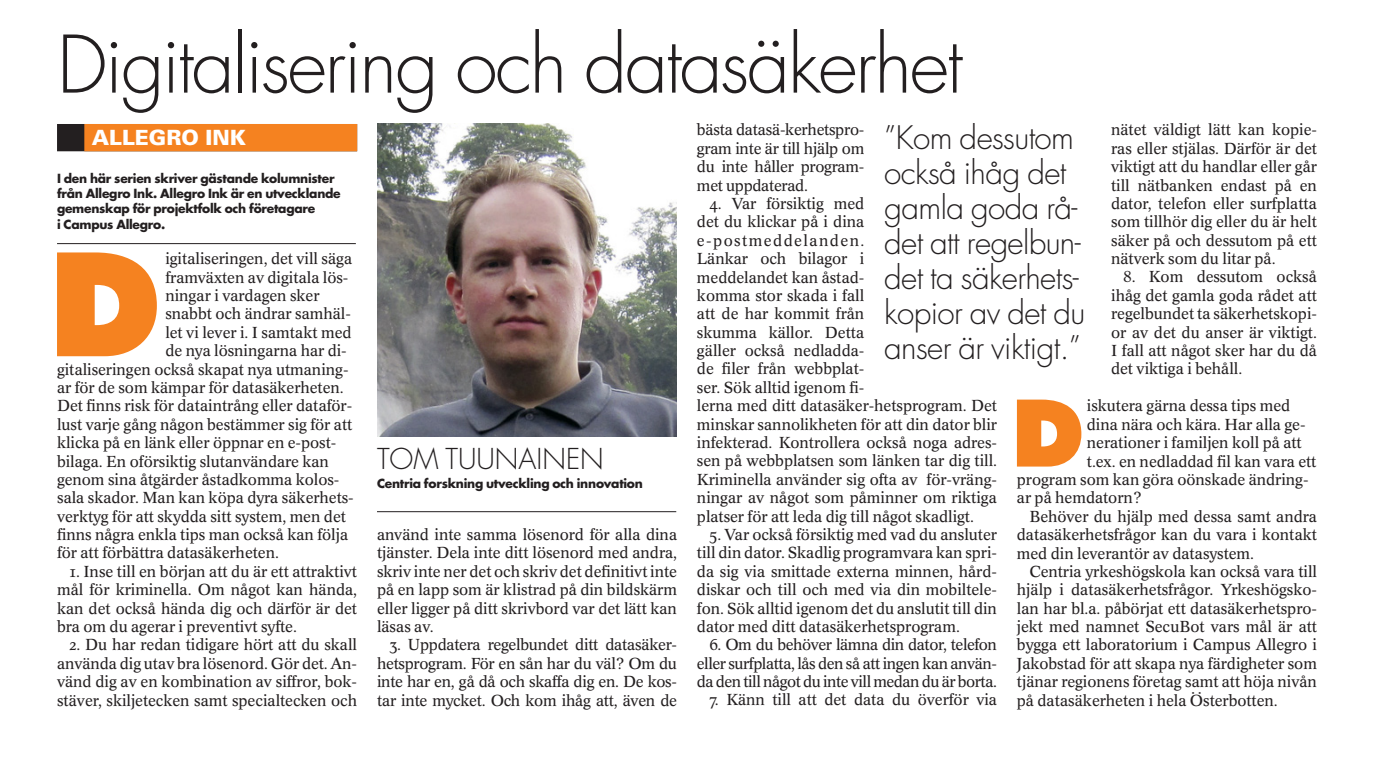
<style>
.page{position:relative;width:1389px;height:761px;background:#fff}
.page>*{position:absolute;margin:0;border:0;box-sizing:border-box;transform-origin:0 0}
.t1{font:800 137.55px "Futura Std";color:#f58220}
.t2{font:800 88.73px "Futura Std";color:#f58220}
.t3{font:300 77px "Futura Std";letter-spacing:-.03em;color:#231f20}
.t4{font:300 31.5px/35px "Futura Std";letter-spacing:-.02em;color:#231f20}
.t5{font:300 28px "Futura Std";color:#231f20}
.t6{font:900 21px "Univers LT Std";color:#fff}
.t7{font:15.58px/18.4px "Concorde BEVBLOT";letter-spacing:-.005em;color:#231f20;text-align:justify}
.t8{font:700 12.25px/15.4px "Futura Std";letter-spacing:-.02em;color:#231f20}
</style>
<div class="page">
<img style="left:377px;top:124px;width:299px;height:312px">
<hr style="left:377px;top:511px;width:299px;height:1px;background:#231f20">
<div style="left:57px;top:124px;width:300px;height:27px;background:#231f20"></div>
<div style="left:84px;top:124px;width:273px;height:27px;background:#f58220"></div>
<hr style="left:57px;top:243px;width:299px;height:1px;background:#231f20">
<h3 class="t3" style="left:57px;top:18px;width:907px">Digitalisering och datasäkerhet</h3>
<h3 class="t6" style="left:92px;top:124px;width:156px">ALLEGRO INK</h3>
<p class="t8" style="left:57px;top:170px;width:285px">I den här serien skriver gästande kolumnister från Allegro Ink. Allegro Ink är en utvecklande gemenskap för projektfolk och företagare<br>i Campus Allegro.</p>
<h1 class="t1" style="left:48px;top:217px;width:115px">D</h1>
<p class="t7" style="left:165px;top:250px;width:189px">igitaliseringen, det vill säga</p>
<p class="t7" style="left:165px;top:268px;width:185px">framväxten av digitala lös-</p>
<p class="t7" style="left:165px;top:286px;width:156px">ningar i vardagen sker</p>
<p class="t7" style="left:165px;top:305px;width:187px">snabbt och ändrar samhäl-</p>
<p class="t7" style="left:165px;top:323px;width:188px">let vi lever i. I samtakt med</p>
<p class="t7" style="left:165px;top:342px;width:183px">de nya lösningarna har di-</p>
<p class="t7" style="left:57px;top:360px;width:293px">gitaliseringen också skapat nya utmaning-</p>
<p class="t7" style="left:57px;top:378px;width:288px">ar för de som kämpar för datasäkerheten.</p>
<p class="t7" style="left:57px;top:397px;width:297px">Det finns risk för dataintrång eller dataför-</p>
<p class="t7" style="left:57px;top:415px;width:297px">lust varje gång någon bestämmer sig för att</p>
<p class="t7" style="left:57px;top:433px;width:281px">klicka på en länk eller öppnar en e-post-</p>
<p class="t7" style="left:57px;top:452px;width:274px">bilaga. En oförsiktig slutanvändare kan</p>
<p class="t7" style="left:57px;top:470px;width:284px">genom sina åtgärder åstadkomma kolos-</p>
<p class="t7" style="left:57px;top:489px;width:298px">sala skador. Man kan köpa dyra säkerhets-</p>
<p class="t7" style="left:57px;top:507px;width:290px">verktyg för att skydda sitt system, men det</p>
<p class="t7" style="left:57px;top:525px;width:293px">finns några enkla tips man också kan följa</p>
<p class="t7" style="left:57px;top:544px;width:223px">för att förbättra datasäkerheten.</p>
<p class="t7" style="left:57px;top:562px;width:302px;text-indent:12px">1. Inse till en början att du är ett attraktivt mål för kriminella. Om något kan hända, kan det också hända dig och därför är det bra om du agerar i preventivt syfte.</p>
<p class="t7" style="left:57px;top:635px;width:302px;text-indent:12px">2. Du har redan tidigare hört att du skall använda dig utav bra lösenord. Gör det. An&shy;vänd dig av en kombination av siffror, bok&shy;stäver, skiljetecken samt specialtecken och</p>
<h3 class="t5" style="left:377px;top:442px;width:228px">tom tuunainen</h3>
<p class="t8" style="left:377px;top:475px;width:267px">Centria forskning utveckling och innovation</p>
<p class="t7" style="left:377px;top:525px;width:302px">använd inte samma lösenord för alla dina tjänster. Dela inte ditt lösenord med andra, skriv inte ner det och skriv det definitivt inte på en lapp som är klistrad på din bildskärm eller ligger på ditt skrivbord var det lätt kan läsas av.</p>
<p class="t7" style="left:377px;top:635px;width:302px;text-indent:12px">3. Uppdatera regelbundet ditt datasäker&shy;hetsprogram. För en sån har du väl? Om du inte har en, gå då och skaffa dig en. De kos&shy;tar inte mycket. Och kom ihåg att, även de</p>
<h3 class="t4" style="left:884px;top:121px;width:203px">”Kom dessutom också ihåg det gamla goda rå&shy;det att regelbun&shy;det ta säkerhets&shy;kopior av det du anser är viktigt.”</h3>
<p class="t7" style="left:1111px;top:121px;width:207px">nätet väldigt lätt kan kopie&shy;ras eller stjälas. Därför är det viktigt att du handlar eller går till nätbanken endast på en dator, telefon eller surfplatta som tillhör dig eller du är helt säker på och dessutom på ett nätverk som du litar på.</p>
<p class="t7" style="left:1111px;top:268px;width:207px;text-indent:12px">8. Kom dessutom också ihåg det gamla goda rådet att regelbundet ta säkerhetskopi&shy;or av det du anser är viktigt.<br>I fall att något sker har du då det viktiga i behåll.</p>
<p class="t7" style="left:697px;top:121px;width:169px">bästa datasä-kerhetspro&shy;gram inte är till hjälp om du inte håller program&shy;met uppdaterad.</p>
<p class="t7" style="left:697px;top:194px;width:302px;text-align:left;text-indent:12px">4. Var försiktig med<br>det du klickar på i dina e-postmeddelanden.<br>Länkar och bilagor i<br>meddelandet kan åstad-<br>komma stor skada i fall<br>att de har kommit från<br>skumma källor. Detta<br>gäller också nedladda-<br>de filer från webbplat-<br>ser. Sök alltid igenom fi-<br>lerna med ditt datasäker-hetsprogram. Det minskar sannolikheten för att din dator blir infekterad. Kontrollera också noga adres&shy;sen på webbplatsen som länken tar dig till.<br>Kriminella använder sig ofta av för-vräng&shy;ningar av något som påminner om riktiga platser för att leda dig till något skadligt.</p>
<p class="t7" style="left:697px;top:525px;width:302px;text-indent:12px">5. Var också försiktig med vad du ansluter till din dator. Skadlig programvara kan spri&shy;da sig via smittade externa minnen, hård&shy;diskar och till och med via din mobiltele&shy;fon. Sök alltid igenom det du anslutit till din dator med ditt datasäkerhetsprogram.</p>
<p class="t7" style="left:697px;top:635px;width:302px;text-indent:12px">6. Om du behöver lämna din dator, telefon eller surfplatta, lås den så att ingen kan använ&shy;da den till något du inte vill medan du är borta.</p>
<p class="t7" style="left:709px;top:690px;width:289px">7. Känn till att det data du överför via</p>
<h2 class="t2" style="left:1011px;top:377px;width:75px">D</h2>
<p class="t7" style="left:1087px;top:397px;width:205px">iskutera gärna dessa tips med</p>
<p class="t7" style="left:1087px;top:415px;width:220px">dina nära och kära. Har alla ge-</p>
<p class="t7" style="left:1087px;top:433px;width:216px">nerationer i familjen koll på att</p>
<p class="t7" style="left:1087px;top:452px;width:231px">t.ex. en nedladdad fil kan vara ett</p>
<p class="t7" style="left:1017px;top:470px;width:293px">program som kan göra oönskade ändring-</p>
<p class="t7" style="left:1017px;top:489px;width:127px">ar på hemdatorn?</p>
<p class="t7" style="left:1029px;top:507px;width:289px">Behöver du hjälp med dessa samt andra</p>
<p class="t7" style="left:1017px;top:525px;width:302px">datasäkerhetsfrågor kan du vara i kontakt</p>
<p class="t7" style="left:1017px;top:544px;width:239px">med din leverantör av datasystem.</p>
<p class="t7" style="left:1029px;top:562px;width:289px">Centria yrkeshögskola kan också vara till</p>
<p class="t7" style="left:1017px;top:580px;width:302px">hjälp i datasäkerhetsfrågor. Yrkeshögsko-</p>
<p class="t7" style="left:1017px;top:599px;width:302px">lan har bl.a. påbörjat ett datasäkerhetspro-</p>
<p class="t7" style="left:1017px;top:617px;width:302px">jekt med namnet SecuBot vars mål är att</p>
<p class="t7" style="left:1017px;top:636px;width:302px">bygga ett laboratorium i Campus Allegro i</p>
<p class="t7" style="left:1017px;top:654px;width:302px">Jakobstad för att skapa nya färdigheter som</p>
<p class="t7" style="left:1017px;top:672px;width:302px">tjänar regionens företag samt att höja nivån</p>
<p class="t7" style="left:1017px;top:691px;width:262px">på datasäkerheten i hela Österbotten.</p>
</div>
